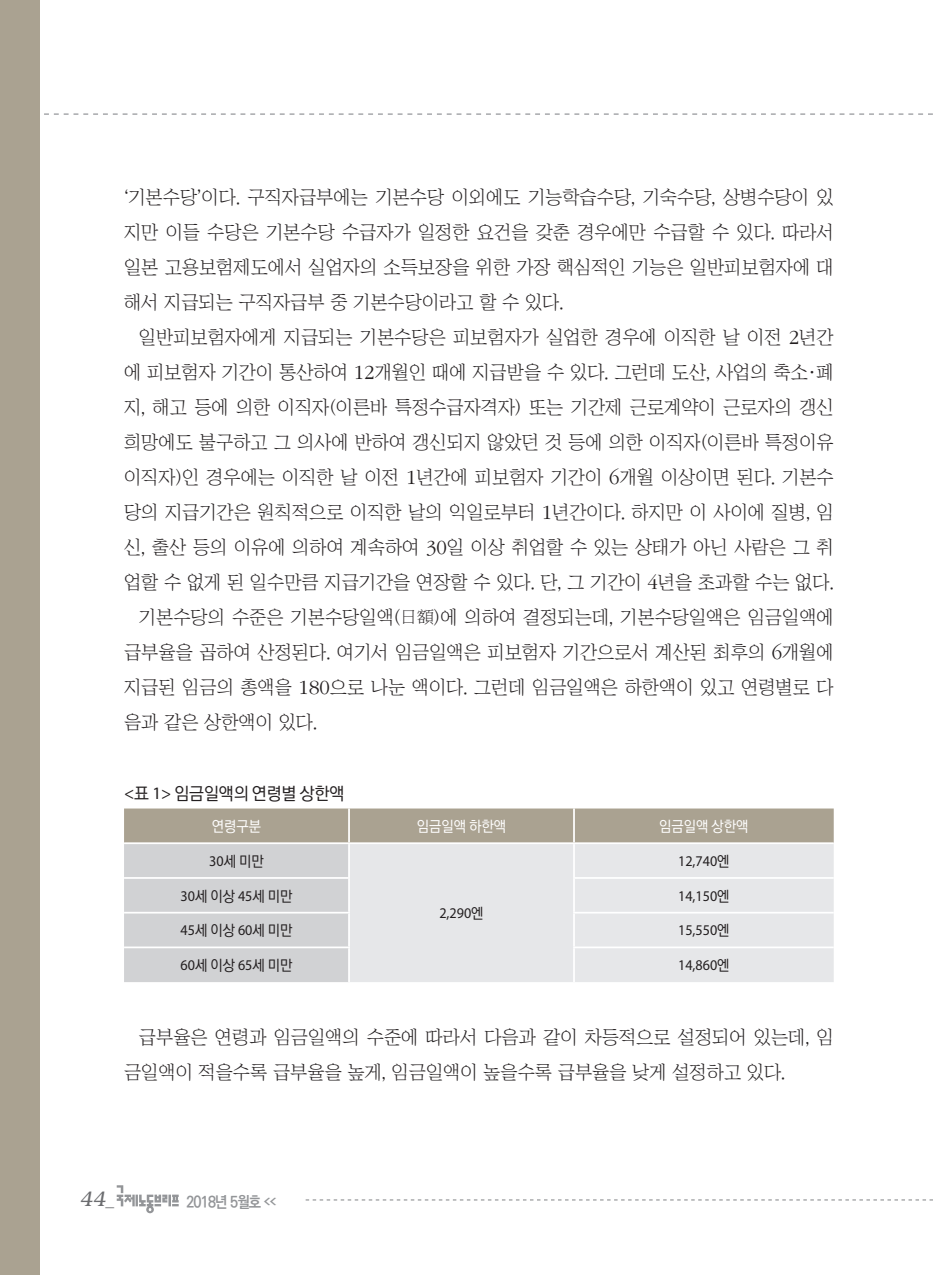
<style>
.page{position:relative;width:933px;height:1275px;background:#fff}
.page>*{position:absolute;margin:0;border:0;box-sizing:border-box;transform-origin:0 0}
.t1{font:italic 300 21px "Bookman";color:#6c6d70}
.본문{font:18.9px/35px "Chosunilbo NM";color:#231f20;text-align:justify}
.표_제목{font:500 17.5px "Ko Pub Dotum";letter-spacing:-.01em;color:#231f20}
.t2{font:700 15.75px "Ko Pub Dotum";letter-spacing:-.055em;color:#939598;scale:.9 1}
.표_본문{font:500 14.88px "Ko Pub Dotum";color:#231f20;scale:.95 1}
.표_본문-2{font:14.88px "Myriad Pro";color:#231f20;scale:.95 1}
.표_분류_가운데{font:500 14.88px "Ko Pub Dotum";color:#fff;scale:.95 1}
.s1{font-family:"ITC Garamond Std";font-weight:300;font-size:20.82px}
.s2{font-family:"P Ming Li U";font-size:16.8px}
.s3{font-family:"Myriad Pro";font-weight:400}
.s4{font-family:"Ko Pub Dotum";font-weight:500}
.s5{font-family:"Helvetica";font-weight:400;font-style:normal;font-size:17.5px}
.s6{font-size:7.88px}
</style>
<div class="page">
<svg style="left:44px;top:113px;width:889px;height:2px"></svg>
<div style="left:0;top:0;width:40px;height:1275px;background:#aaa291"></div>
<svg style="left:306px;top:1199px;width:627px;height:1px"></svg>
<svg style="left:117px;top:1185px;width:62px;height:28px"></svg>
<svg style="left:124px;top:808px;width:709px;height:174px;background:#c0bdb7"></svg>
<div style="left:350px;top:844px;width:483px;height:138px;background:#e6e7e9"></div>
<hr style="left:348px;top:808px;width:2px;height:34px;background:#fff">
<hr style="left:573px;top:808px;width:2px;height:34px;background:#fff">
<hr style="left:348px;top:844px;width:2px;height:33px;background:#fff">
<hr style="left:573px;top:844px;width:2px;height:33px;background:#fff">
<hr style="left:124px;top:877px;width:226px;height:2px;background:#fff">
<hr style="left:348px;top:879px;width:2px;height:33px;background:#fff">
<hr style="left:573px;top:877px;width:260px;height:2px;background:#fff">
<hr style="left:573px;top:879px;width:2px;height:33px;background:#fff">
<hr style="left:124px;top:912px;width:226px;height:1px;background:#fff">
<hr style="left:348px;top:913px;width:2px;height:33px;background:#fff">
<hr style="left:573px;top:912px;width:260px;height:1px;background:#fff">
<hr style="left:573px;top:913px;width:2px;height:33px;background:#fff">
<hr style="left:124px;top:946px;width:226px;height:2px;background:#fff">
<hr style="left:348px;top:948px;width:2px;height:34px;background:#fff">
<hr style="left:573px;top:946px;width:260px;height:2px;background:#fff">
<hr style="left:573px;top:948px;width:2px;height:34px;background:#fff">
<hr style="left:124px;top:842px;width:225px;height:2px;background:#fff">
<hr style="left:349px;top:842px;width:225px;height:2px;background:#fff">
<hr style="left:574px;top:842px;width:259px;height:2px;background:#fff">
<p class="본문" style="left:124px;top:179px;width:711px">‘기본수당’이다. 구직자급부에는 기본수당 이외에도 기능학습수당, 기숙수당, 상병수당이 있 지만 이들 수당은 기본수당 수급자가 일정한 요건을 갖춘 경우에만 수급할 수 있다. 따라서 일본 고용보험제도에서 실업자의 소득보장을 위한 가장 핵심적인 기능은 일반피보험자에 대 해서 지급되는 구직자급부 중 기본수당이라고 할 수 있다.</p>
<p class="본문" style="left:124px;top:319px;width:711px;text-indent:15px">일반피보험자에게 지급되는 기본수당은 피보험자가 실업한 경우에 이직한 날 이전 <span class="s1">2</span>년간 에 피보험자 기간이 통산하여 <span class="s1">12</span>개월인 때에 지급받을 수 있다. 그런데 도산, 사업의 축소·폐 지, 해고 등에 의한 이직자(이른바 특정수급자격자) 또는 기간제 근로계약이 근로자의 갱신 희망에도 불구하고 그 의사에 반하여 갱신되지 않았던 것 등에 의한 이직자(이른바 특정이유 이직자)인 경우에는 이직한 날 이전 <span class="s1">1</span>년간에 피보험자 기간이 <span class="s1">6</span>개월 이상이면 된다. 기본수 당의 지급기간은 원칙적으로 이직한 날의 익일로부터 <span class="s1">1</span>년간이다. 하지만 이 사이에 질병, 임 신, 출산 등의 이유에 의하여 계속하여 <span class="s1">30</span>일 이상 취업할 수 있는 상태가 아닌 사람은 그 취 업할 수 없게 된 일수만큼 지급기간을 연장할 수 있다. 단, 그 기간이 <span class="s1">4</span>년을 초과할 수는 없다.</p>
<p class="본문" style="left:124px;top:599px;width:711px;text-indent:15px">기본수당의 수준은 기본수당일액(<span class="s2">日額</span>)에 의하여 결정되는데, 기본수당일액은 임금일액에 급부율을 곱하여 산정된다. 여기서 임금일액은 피보험자 기간으로서 계산된 최후의 <span class="s1">6</span>개월에 지급된 임금의 총액을 <span class="s1">180</span>으로 나눈 액이다. 그런데 임금일액은 하한액이 있고 연령별로 다 음과 같은 상한액이 있다.</p>
<p class="표_제목" style="left:124px;top:784px;width:222px"><span class="s3">&lt;</span>표 <span class="s3">1&gt;</span> 임금일액의 연령별 상한액</p>
<p class="표_분류_가운데" style="left:212px;top:819px;width:53px">연령구분</p>
<p class="표_분류_가운데" style="left:417px;top:819px;width:95px">임금일액 하한액</p>
<p class="표_분류_가운데" style="left:659px;top:819px;width:95px">임금일액 상한액</p>
<p class="표_본문" style="left:209px;top:854px;width:59px"><span class="s3">30</span>세 미만</p>
<p class="표_본문-2" style="left:439px;top:904px;width:48px">2,290<span class="s4">엔</span></p>
<p class="표_본문-2" style="left:678px;top:852px;width:56px">12,740<span class="s4">엔</span></p>
<p class="표_본문" style="left:180px;top:889px;width:119px"><span class="s3">30</span>세 이상 <span class="s3">45</span>세 미만</p>
<p class="표_본문-2" style="left:678px;top:886px;width:56px">14,150<span class="s4">엔</span></p>
<p class="표_본문" style="left:180px;top:923px;width:119px"><span class="s3">45</span>세 이상 <span class="s3">60</span>세 미만</p>
<p class="표_본문-2" style="left:678px;top:921px;width:56px">15,550<span class="s4">엔</span></p>
<p class="표_본문" style="left:180px;top:958px;width:119px"><span class="s3">60</span>세 이상 <span class="s3">65</span>세 미만</p>
<p class="표_본문-2" style="left:678px;top:956px;width:56px">14,860<span class="s4">엔</span></p>
<p class="본문" style="left:124px;top:1019px;width:711px;text-indent:15px">급부율은 연령과 임금일액의 수준에 따라서 다음과 같이 차등적으로 설정되어 있는데, 임 금일액이 적을수록 급부율을 높게, 임금일액이 높을수록 급부율을 낮게 설정하고 있다.</p>
<p class="t1" style="left:79px;top:1187px;width:36px">44<span class="s5">_</span></p>
<p class="t2" style="left:186px;top:1194px;width:101px">2018년 5월호 <span class="s6">&lt;&lt;</span></p>
</div>
